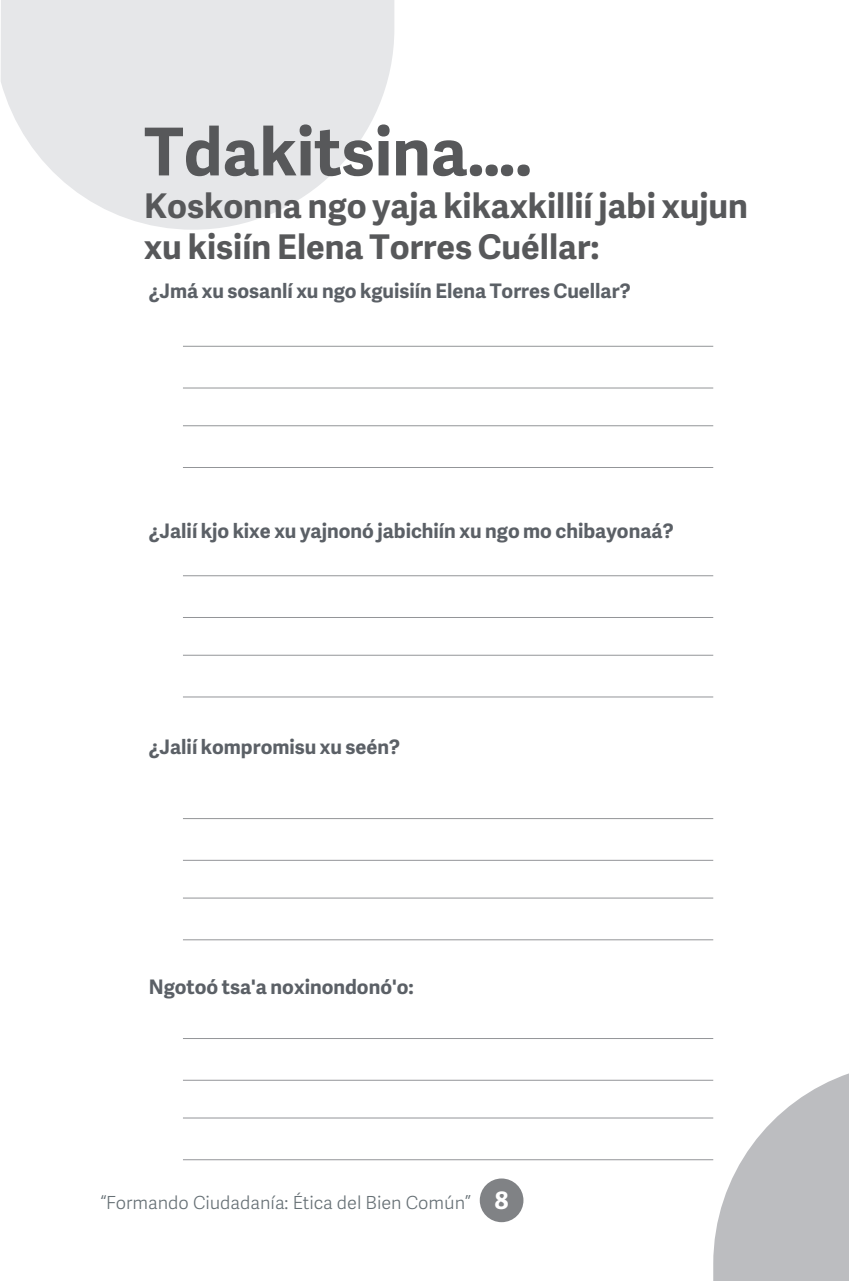
<style>
.page{position:relative;width:849px;height:1281px;background:#fff}
.page>*{position:absolute;margin:0;border:0;box-sizing:border-box;transform-origin:0 0}
.t1{font:700 66px "Adelle Sans";color:#57585a}
.t2{font:700 34px/40.8px "Adelle Sans";color:#57585a}
.t3{font:700 20px "Adelle Sans";color:#5b6066}
.t4{font:300 18px "Adelle Sans";color:#667075}
.s1{font-weight:700;font-size:24px;color:#fff}
</style>
<div class="page">
<div style="left:480px;top:1178px;width:43px;height:44px;background:#808285;border-radius:50%"></div>
<svg style="left:1px;top:0;width:393px;height:230px;fill:#e6e7e9"></svg>
<hr style="left:183px;top:346px;width:530px;height:1px;background:#939598">
<hr style="left:183px;top:387px;width:530px;height:1px;background:#939598">
<hr style="left:183px;top:425px;width:530px;height:1px;background:#939598">
<hr style="left:183px;top:467px;width:530px;height:1px;background:#939598">
<hr style="left:183px;top:818px;width:530px;height:1px;background:#939598">
<hr style="left:183px;top:860px;width:530px;height:1px;background:#939598">
<hr style="left:183px;top:897px;width:530px;height:1px;background:#939598">
<hr style="left:183px;top:939px;width:530px;height:1px;background:#939598">
<hr style="left:183px;top:1038px;width:530px;height:1px;background:#939598">
<hr style="left:183px;top:1080px;width:530px;height:1px;background:#939598">
<hr style="left:183px;top:1117px;width:530px;height:1px;background:#939598">
<hr style="left:183px;top:1159px;width:530px;height:1px;background:#939598">
<hr style="left:183px;top:575px;width:530px;height:1px;background:#939598">
<hr style="left:183px;top:617px;width:530px;height:1px;background:#939598">
<hr style="left:183px;top:655px;width:530px;height:1px;background:#939598">
<hr style="left:183px;top:696px;width:530px;height:1px;background:#939598">
<svg style="left:713px;top:1073px;width:136px;height:208px"></svg>
<h1 class="t1" style="left:144px;top:104px;width:389px">Tdakitsina….</h1>
<h2 class="t2" style="left:144px;top:184px;width:605px">Koskonna ngo yaja kikaxkillií jabi xujun xu kisiín Elena Torres Cuéllar:</h2>
<p class="t3" style="left:149px;top:276px;width:483px">¿Jmá xu sosanlí xu ngo kguisiín Elena Torres Cuellar?</p>
<p class="t3" style="left:149px;top:516px;width:526px">¿Jalií kjo kixe xu yajnonó jabichiín xu ngo mo chibayonaá?</p>
<p class="t3" style="left:149px;top:732px;width:253px">¿Jalií kompromisu xu seén?</p>
<p class="t3" style="left:149px;top:972px;width:266px">Ngotoó tsa'a noxinondonó'o:</p>
<p class="t4" style="left:100px;top:1189px;width:409px">“Formando Ciudadanía: Ética del Bien Común” <span class="s1">8</span></p>
</div>
